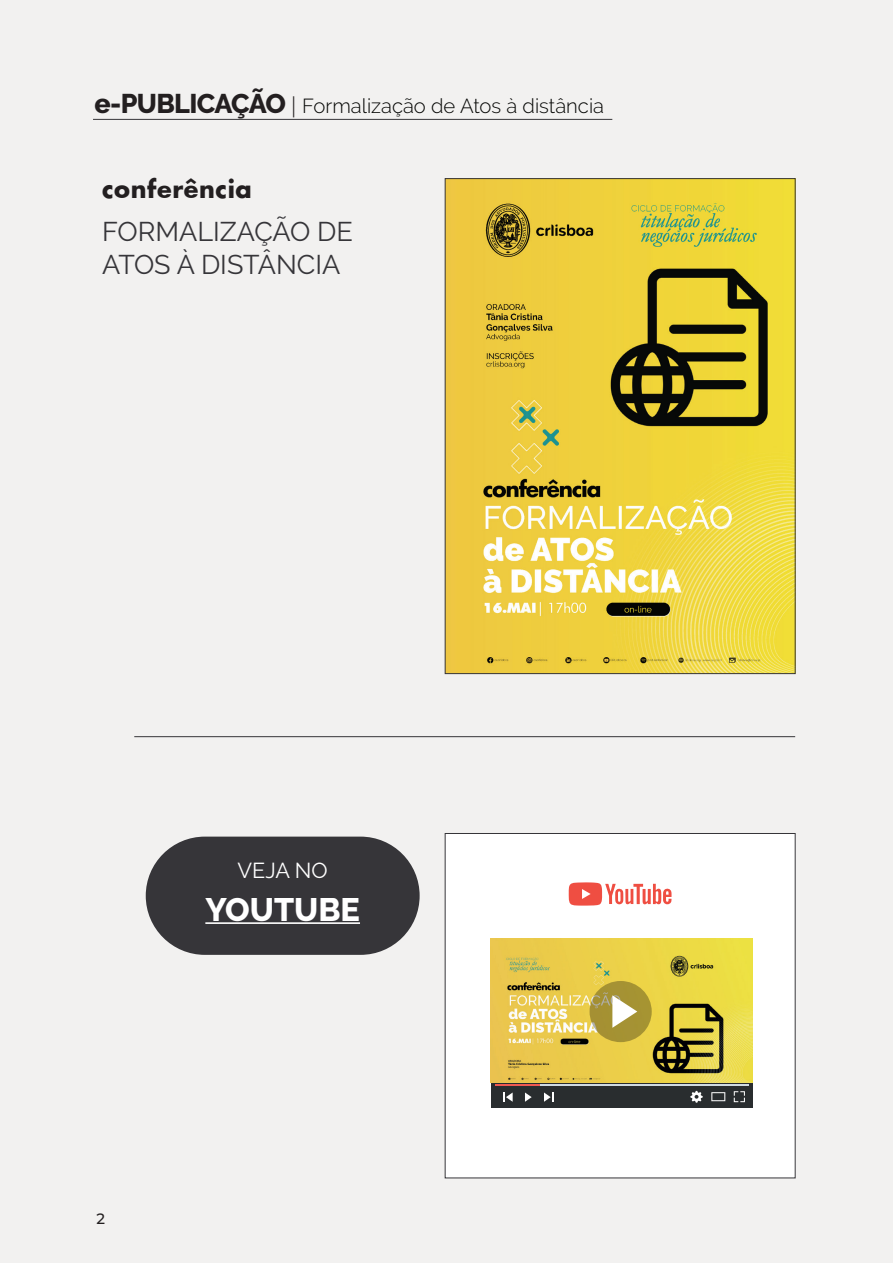
<style>
.page{position:relative;width:893px;height:1263px;background:#f2f1f0}
.page>*{position:absolute;margin:0;border:0;box-sizing:border-box;transform-origin:0 0}
.t1{font:800 32.4px "Raleway";color:#fff}
.t2{font:27px/32.4px "Raleway";color:#363539}
.t3{font:700 24px "Futura";letter-spacing:.025em;color:#231f20}
.t4{font:21.6px "Raleway";color:#fff}
.t5{font:300 20.25px "Raleway";color:#040503}
.t6{font:500 15px "Montserrat";color:#231f20}
.s1{font-weight:800;font-size:27px;color:#231f20}
.s2{font-family:"Montserrat Alternates";font-size:22.5px;color:#231f20}
</style>
<div class="page">
<hr style="left:93px;top:119px;width:519px;height:1px;background:#363539">
<img style="left:447px;top:180px;width:346px;height:492px">
<div style="left:445px;top:833px;width:350px;height:345px;background:#fff"></div>
<div style="left:491px;top:939px;width:262px;height:169px;background:#292d2f"></div>
<hr style="left:495px;top:1085px;width:254px;height:1px;background:#d1dbe2">
<hr style="left:495px;top:1085px;width:45px;height:1px;background:#f05951">
<svg style="left:544px;top:1092px;width:9px;height:10px"></svg>
<svg style="left:525px;top:1092px;width:7px;height:10px"></svg>
<svg style="left:503px;top:1092px;width:10px;height:10px"></svg>
<svg style="left:690px;top:1091px;width:13px;height:12px"></svg>
<svg style="left:711px;top:1092px;width:14px;height:9px"></svg>
<svg style="left:734px;top:1091px;width:11px;height:11px"></svg>
<svg style="left:569px;top:882px;width:103px;height:24px"></svg>
<img style="left:491px;top:938px;width:262px;height:145px">
<svg style="left:590px;top:981px;width:62px;height:61px;fill:#a59233"></svg>
<svg style="left:612px;top:995px;width:25px;height:33px"></svg>
<div style="left:146px;top:837px;width:274px;height:118px;background:#363539;border-radius:59px"></div>
<hr style="left:134px;top:736px;width:661px;height:1px;background:#363539">
<hr style="left:205px;top:922px;width:155px;height:2px;background:#fff">
<p class="t5" style="left:95px;top:94px;width:511px"><span class="s1">e-PUBLICAÇÃO</span> <span class="s2">|</span> Formalização de Atos à distância</p>
<p class="t3" style="left:102px;top:172px;width:151px">conferência</p>
<h2 class="t2" style="left:102px;top:215px;width:252px">FORMALIZAÇÃO DE<br>ATOS À DISTÂNCIA</h2>
<p class="t4" style="left:238px;top:858px;width:92px">VEJA NO</p>
<h1 class="t1" style="left:205px;top:891px;width:156px">YOUTUBE</h1>
<p class="t6" style="left:96px;top:1208px;width:10px">2</p>
</div>
